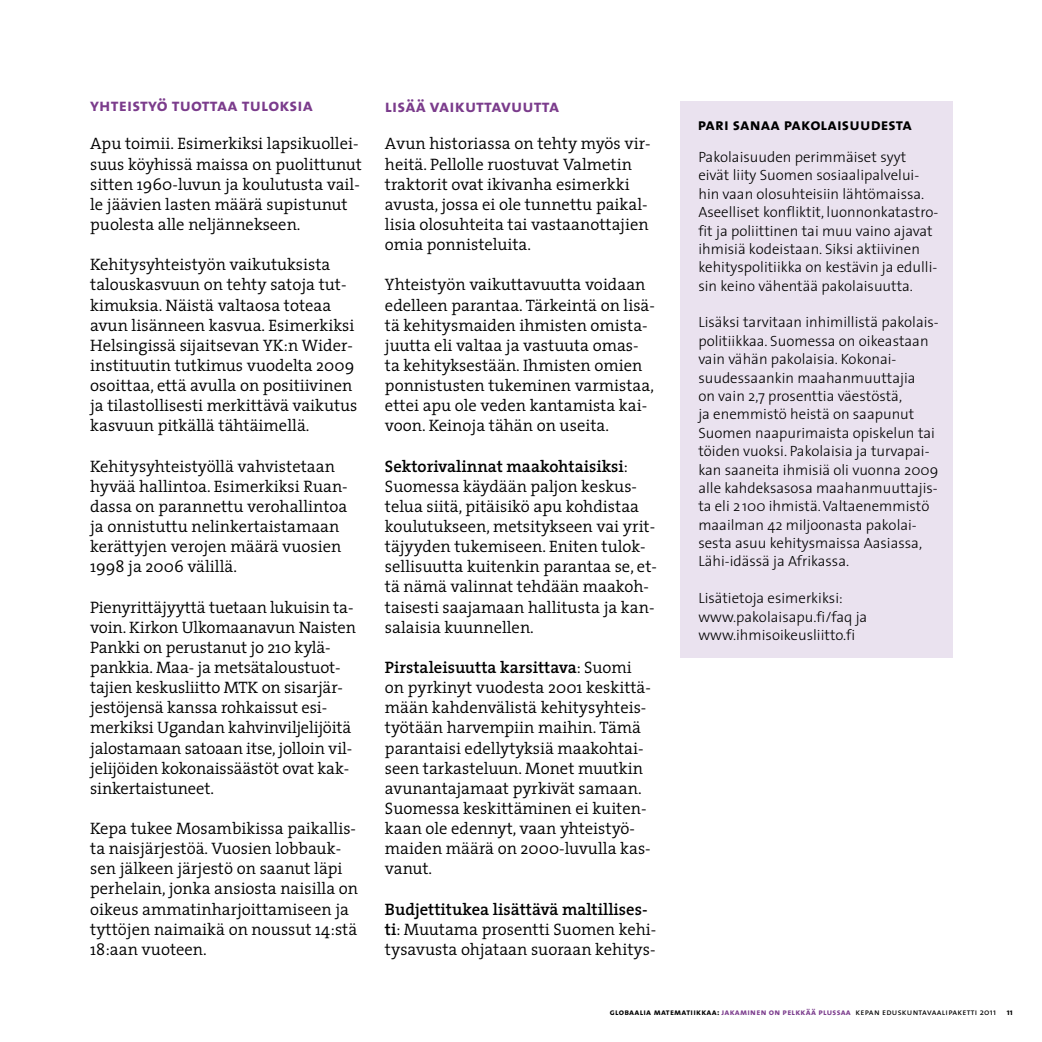
<style>
.page{position:relative;width:1042px;height:1042px;background:#fff}
.page>*{position:absolute;margin:0;border:0;box-sizing:border-box;transform-origin:0 0}
.t1{font:17.85px "The Sans Bold Caps";letter-spacing:.01em;color:#7b3c8c}
.t2{font:300 16.62px/20.1px "The Serif";color:#000}
.t3{font:16.62px "The Sans Bold Caps";letter-spacing:.01em;color:#000}
.t4{font:300 14.88px/18.4px "The Sans";color:#000}
.t5{font:8.75px "The Sans Caps";letter-spacing:.03em;color:#000}
.s1{font-weight:600}
.s2{font-family:"The Sans Bold Caps"}
.s3{font-family:"The Sans Bold Caps";color:#7b3c8c}
.s4{font-family:"The Sans"}
.s5{font-family:"The Sans";font-weight:700}
</style>
<div class="page">
<div style="left:680px;top:102px;width:273px;height:556px;background:#eae2ef"></div>
<p class="t1" style="left:90px;top:90px;width:224px">yhteistyö tuottaa tuloksia</p>
<p class="t2" style="left:90px;top:133px;width:273px">Apu toimii. Esimerkiksi lapsikuollei&shy;suus köyhissä maissa on puolittunut sitten 1960-luvun ja koulutusta vail&shy;le jäävien lasten määrä supistunut puolesta alle neljännekseen.</p>
<p class="t2" style="left:90px;top:254px;width:269px">Kehitysyhteistyön vaikutuksista talouskasvuun on tehty satoja tut&shy;kimuksia. Näistä valtaosa toteaa avun lisänneen kasvua. Esimerkiksi Helsingissä sijaitsevan YK:n Wider&shy;instituutin tutkimus vuodelta 2009 osoittaa, että avulla on positiivinen ja tilastollisesti merkittävä vaikutus kasvuun pitkällä tähtäimellä.</p>
<p class="t2" style="left:90px;top:455px;width:259px">Kehitysyhteistyöllä vahvistetaan hyvää hallintoa. Esimerkiksi Ruan&shy;dassa on parannettu verohallintoa ja onnistuttu nelinkertaistamaan kerättyjen verojen määrä vuosien 1998 ja 2006 välillä.</p>
<p class="t2" style="left:90px;top:596px;width:267px">Pienyrittäjyyttä tuetaan lukuisin ta&shy;voin. Kirkon Ulkomaanavun Naisten Pankki on perustanut jo 210 kylä&shy;pankkia. Maa- ja metsätaloustuot&shy;tajien keskusliitto MTK on sisarjär&shy;jestöjensä kanssa rohkaissut esi&shy;merkiksi Ugandan kahvinviljelijöitä jalostamaan satoaan itse, jolloin vil&shy;jelijöiden kokonaissäästöt ovat kak&shy;sinkertaistuneet.</p>
<p class="t2" style="left:90px;top:818px;width:269px">Kepa tukee Mosambikissa paikallis&shy;ta naisjärjestöä. Vuosien lobbauk&shy;sen jälkeen järjestö on saanut läpi perhelain, jonka ansiosta naisilla on oikeus ammatinharjoittamiseen ja tyttöjen naimaikä on noussut 14:stä 18:aan vuoteen.</p>
<p class="t1" style="left:385px;top:91px;width:176px">lisää vaikuttavuutta</p>
<p class="t2" style="left:385px;top:133px;width:267px">Avun historiassa on tehty myös vir&shy;heitä. Pellolle ruostuvat Valmetin traktorit ovat ikivanha esimerkki avusta, jossa ei ole tunnettu paikal&shy;lisia olosuhteita tai vastaanottajien omia ponnisteluita.</p>
<p class="t2" style="left:385px;top:274px;width:271px">Yhteistyön vaikuttavuutta voidaan edelleen parantaa. Tärkeintä on lisä&shy;tä kehitysmaiden ihmisten omista&shy;juutta eli valtaa ja vastuuta omas&shy;ta kehityksestään. Ihmisten omien ponnistusten tukeminen varmistaa, ettei apu ole veden kantamista kai&shy;voon. Keinoja tähän on useita.</p>
<p class="t2" style="left:385px;top:455px;width:273px"><span class="s1">Sektorivalinnat maakohtaisiksi</span>:<br>Suomessa käydään paljon keskus&shy;telua siitä, pitäisikö apu kohdistaa koulutukseen, metsitykseen vai yrit&shy;täjyyden tukemiseen. Eniten tulok&shy;sellisuutta kuitenkin parantaa se, et&shy;tä nämä valinnat tehdään maakoh&shy;taisesti saajamaan hallitusta ja kan&shy;salaisia kuunnellen.</p>
<p class="t2" style="left:385px;top:657px;width:267px"><span class="s1">Pirstaleisuutta karsittava</span>: Suomi on pyrkinyt vuodesta 2001 keskittä&shy;mään kahdenvälistä kehitysyhteis&shy;työtään harvempiin maihin. Tämä parantaisi edellytyksiä maakohtai&shy;seen tarkasteluun. Monet muutkin avunantajamaat pyrkivät samaan.<br>Suomessa keskittäminen ei kuiten&shy;kaan ole edennyt, vaan yhteistyö&shy;maiden määrä on 2000-luvulla kas&shy;vanut.</p>
<p class="t2" style="left:385px;top:898px;width:273px"><span class="s1">Budjettitukea lisättävä maltillises&shy;ti</span>: Muutama prosentti Suomen kehi&shy;tysavusta ohjataan suoraan kehitys-</p>
<p class="t3" style="left:698px;top:110px;width:215px">pari sanaa pakolaisuudesta</p>
<p class="t4" style="left:698px;top:147px;width:241px">Pakolaisuuden perimmäiset syyt eivät liity Suomen sosiaalipalvelui&shy;hin vaan olosuhteisiin lähtömaissa.<br>Aseelliset konfliktit, luonnonkatastro&shy;fit ja poliittinen tai muu vaino ajavat ihmisiä kodeistaan. Siksi aktiivinen kehityspolitiikka on kestävin ja edulli&shy;sin keino vähentää pakolaisuutta.</p>
<p class="t4" style="left:698px;top:313px;width:242px">Lisäksi tarvitaan inhimillistä pakolais&shy;politiikkaa. Suomessa on oikeastaan vain vähän pakolaisia. Kokonai&shy;suudessaankin maahanmuuttajia<br>on vain 2,7 prosenttia väestöstä,<br>ja enemmistö heistä on saapunut Suomen naapurimaista opiskelun tai töiden vuoksi. Pakolaisia ja turvapai&shy;kan saaneita ihmisiä oli vuonna 2009 alle kahdeksasosa maahanmuuttajis&shy;ta eli 2 100 ihmistä. Valtaenemmistö maailman 42 miljoonasta pakolai&shy;sesta asuu kehitysmaissa Aasiassa, Lähi-idässä ja Afrikassa.</p>
<p class="t4" style="left:698px;top:588px;width:170px">Lisätietoja esimerkiksi: www.pakolaisapu.fi/faq ja www.ihmisoikeusliitto.fi</p>
<p class="t5" style="left:610px;top:1004px;width:404px"><span class="s2">globaalia matematiikkaa:</span> <span class="s3">jakaminen on pelkkää plussaa</span> kepan eduskuntavaalipaketti <span class="s4">2011</span> <span class="s5">11</span></p>
</div>
